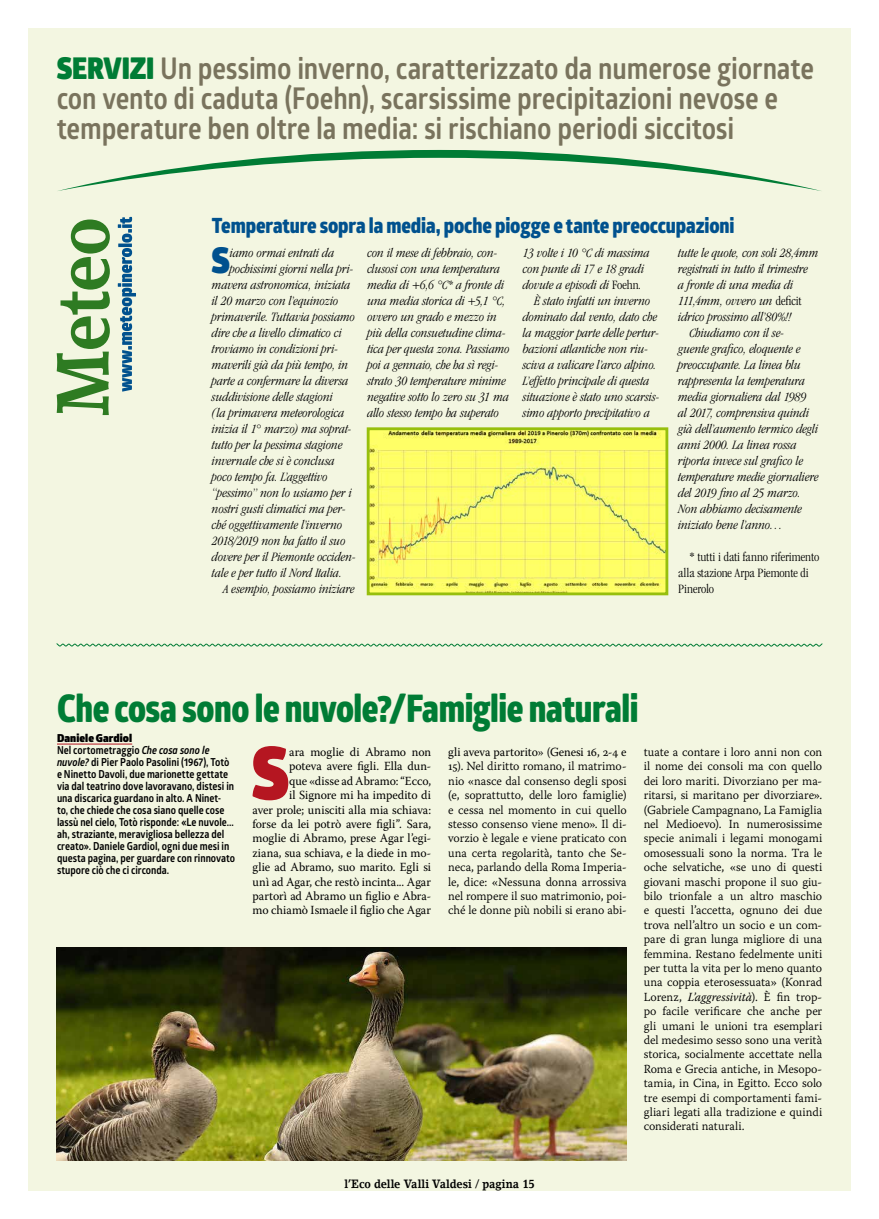
<style>
.page{position:relative;width:879px;height:1219px;background:#fff}
.page>*{position:absolute;margin:0;border:0;box-sizing:border-box;transform-origin:0 0}
.t1{font:900 72.4px "Glober";color:#b51621;scale:.88 1}
.t2{font:800 38px "Glober";letter-spacing:-.015em;color:#007c35;scale:.85 1}
.t3{font:900 35.4px "Glober";color:#00518e;scale:.88 1}
.t4{font:700 30px/30px "Glober";letter-spacing:-.005em;color:#79735d;scale:.88 1}
.t5{font:800 21px "Glober";letter-spacing:-.005em;color:#00518e;scale:.88 1}
.t6{font:italic 300 condensed 13.2px/16px "ITC Garamond Std";color:#000}
.t7{font:300 condensed 13.2px/16px "ITC Garamond Std";color:#000}
.t8{font:12.4px/14.4px "Warnock Pro Light Capt";letter-spacing:-.005em;color:#000;text-align:justify;scale:.96 1}
.t9{font:12.4px/14.4px "Warnock Pro";color:#000;text-align:right;scale:.96 1}
.t10{font:700 12px "Lino Letter Std";letter-spacing:-.005em;color:#000;scale:.88 1}
.t11{font:700 11px/12px "Glober";color:#000;scale:.88 1}
.s1{font-weight:900;color:#007c35}
.s2{font-style:normal}
.s3{font-weight:900}
.s4{font-style:italic}
.s5{font-family:"Warnock Pro";font-style:italic}
.s6{font-family:"Warnock Pro"}
</style>
<div class="page">
<div style="left:28px;top:28px;width:822px;height:1163px;background:#f3f6e1"></div>
<svg style="left:56px;top:643px;width:766px;height:4px"></svg>
<svg style="left:58px;top:150px;width:763px;height:41px"></svg>
<hr style="left:57px;top:744px;width:75px;height:1px;background:#b51621">
<img style="left:57px;top:948px;width:569px;height:212px">
<svg style="left:57px;top:220px;width:53px;height:195px"></svg>
<svg style="left:118px;top:217px;width:18px;height:175px"></svg>
<img style="left:371px;top:431px;width:293px;height:160px">
<div style="left:367px;top:427px;width:301px;height:168px;border:3px solid #97bf0d"></div>
<h3 class="t4" style="left:57px;top:53px;width:862px"><span class="s1">SERVIZI</span> Un pessimo inverno, caratterizzato da numerose giornate con vento di caduta (Foehn), scarsissime precipitazioni nevose e temperature ben oltre la media: si rischiano periodi siccitosi</h3>
<h3 class="t5" style="left:212px;top:209px;width:595px">Temperature sopra la media, poche piogge e tante preoccupazioni</h3>
<p class="t6" style="left:367px;top:245px;width:144px">con il mese di febbraio, con&shy;clusosi con una temperatura media di +6,6 °C* a fronte di una media storica di +5,1 °C, ovvero un grado e mezzo in più della consuetudine clima&shy;tica per questa zona. Passiamo poi a gennaio, che ha sì regi&shy;strato 30 temperature minime negative sotto lo zero su 31 ma allo stesso tempo ha superato</p>
<p class="t6" style="left:523px;top:245px;width:128px">13 volte i 10 °C di massima</p>
<h3 class="t3" style="left:211px;top:233px;width:22px">S</h3>
<p class="t6" style="left:230px;top:245px;width:106px">iamo ormai entrati da</p>
<p class="t6" style="left:678px;top:245px;width:142px">tutte le quote, con soli 28,4mm</p>
<p class="t6" style="left:678px;top:261px;width:131px">registrati in tutto il trimestre</p>
<p class="t6" style="left:678px;top:277px;width:117px">a fronte di una media di</p>
<p class="t6" style="left:678px;top:293px;width:125px">111,4mm, ovvero un <span class="s2">deficit</span></p>
<p class="t6" style="left:678px;top:309px;width:115px">idrico prossimo all’80%!!</p>
<p class="t6" style="left:689px;top:325px;width:96px">Chiudiamo con il se-</p>
<p class="t6" style="left:678px;top:341px;width:124px">guente grafico, eloquente e</p>
<p class="t6" style="left:678px;top:357px;width:124px">preoccupante. La linea blu</p>
<p class="t6" style="left:678px;top:373px;width:128px">rappresenta la temperatura</p>
<p class="t6" style="left:678px;top:389px;width:130px">media giornaliera dal 1989</p>
<p class="t6" style="left:678px;top:405px;width:132px">al 2017, comprensiva quindi</p>
<p class="t6" style="left:678px;top:421px;width:141px">già dell’aumento termico degli</p>
<p class="t6" style="left:678px;top:437px;width:120px">anni 2000. La linea rossa</p>
<p class="t6" style="left:678px;top:453px;width:127px">riporta invece sul grafico le</p>
<p class="t6" style="left:678px;top:469px;width:142px">temperature medie giornaliere</p>
<p class="t6" style="left:678px;top:485px;width:124px">del 2019 fino al 25 marzo.</p>
<p class="t6" style="left:678px;top:501px;width:125px">Non abbiamo decisamente</p>
<p class="t6" style="left:678px;top:517px;width:106px">iniziato bene l’anno…</p>
<p class="t7" style="left:678px;top:549px;width:143px;text-indent:11px">* tutti i dati fanno riferimento alla stazione Arpa Piemonte di<br>Pinerolo</p>
<p class="t6" style="left:523px;top:261px;width:123px">con punte di 17 e 18 gradi</p>
<p class="t6" style="left:523px;top:277px;width:121px">dovute a episodi di <span class="s2">Foehn</span>.</p>
<p class="t6" style="left:534px;top:293px;width:118px">È stato infatti un inverno</p>
<p class="t6" style="left:523px;top:309px;width:136px">dominato dal vento, dato che</p>
<p class="t6" style="left:523px;top:325px;width:138px">la maggior parte delle pertur-</p>
<p class="t6" style="left:523px;top:341px;width:127px">bazioni atlantiche non riu-</p>
<p class="t6" style="left:523px;top:357px;width:135px">sciva a valicare l’arco alpino.</p>
<p class="t6" style="left:523px;top:373px;width:128px">L’effetto principale di questa</p>
<p class="t6" style="left:523px;top:389px;width:138px">situazione è stato uno scarsis-</p>
<p class="t6" style="left:523px;top:405px;width:129px">simo apporto precipitativo a</p>
<p class="t6" style="left:230px;top:261px;width:125px">pochissimi giorni nella pri-</p>
<p class="t6" style="left:212px;top:277px;width:140px">mavera astronomica, iniziata</p>
<p class="t6" style="left:212px;top:293px;width:128px">il 20 marzo con l’equinozio</p>
<p class="t6" style="left:212px;top:309px;width:145px">primaverile. Tuttavia possiamo</p>
<p class="t6" style="left:212px;top:325px;width:131px">dire che a livello climatico ci</p>
<p class="t6" style="left:212px;top:341px;width:128px">troviamo in condizioni pri-</p>
<p class="t6" style="left:212px;top:357px;width:138px">maverili già da più tempo, in</p>
<p class="t6" style="left:212px;top:373px;width:138px">parte a confermare la diversa</p>
<p class="t6" style="left:212px;top:389px;width:122px">suddivisione delle stagioni</p>
<p class="t6" style="left:212px;top:405px;width:134px">(la primavera meteorologica</p>
<p class="t6" style="left:212px;top:421px;width:141px">inizia il 1° marzo) ma soprat-</p>
<p class="t6" style="left:212px;top:437px;width:132px">tutto per la pessima stagione</p>
<p class="t6" style="left:212px;top:453px;width:124px">invernale che si è conclusa</p>
<p class="t6" style="left:212px;top:469px;width:117px">poco tempo fa. L’aggettivo</p>
<p class="t6" style="left:212px;top:485px;width:141px">“pessimo” non lo usiamo per i</p>
<p class="t6" style="left:212px;top:501px;width:135px">nostri gusti climatici ma per-</p>
<p class="t6" style="left:212px;top:517px;width:132px">ché oggettivamente l’inverno</p>
<p class="t6" style="left:212px;top:533px;width:135px">2018/2019 non ha fatto il suo</p>
<p class="t6" style="left:212px;top:549px;width:145px">dovere per il Piemonte occiden-</p>
<p class="t6" style="left:212px;top:565px;width:132px">tale e per tutto il Nord Italia.</p>
<p class="t6" style="left:223px;top:581px;width:133px">A esempio, possiamo iniziare</p>
<h2 class="t2" style="left:57px;top:680px;width:685px">Che cosa sono le nuvole?/Famiglie naturali</h2>
<p class="t11" style="left:57px;top:731px;width:204px"><span class="s3">Daniele Gardiol<br></span>Nel cortometraggio <span class="s4">Che cosa sono le nuvole?</span> di Pier Paolo Pasolini (1967), Totò e Ninetto Davoli, due marionette gettate via dal teatrino dove lavoravano, distesi in una discarica guardano in alto. A Ninet&shy;to, che chiede che cosa siano quelle cose lassù nel cielo, Totò risponde: «Le nuvole... ah, straziante, meravigliosa bellezza del creato». Daniele Gardiol, ogni due mesi in questa pagina, per guardare con rinnovato stupore ciò che ci circonda.</p>
<h1 class="t1" style="left:251px;top:718px;width:44px">S</h1>
<p class="t9" style="left:253px;top:745px;width:187px">ara moglie di Abramo non<br>poteva avere figli. Ella dun-<br>que «disse ad Abramo: “Ecco,<br>il Signore mi ha impedito di<br>aver prole; unisciti alla mia schiava: forse da lei potrò avere figli”. Sara, moglie di Abramo, prese Agar l’egi&shy;ziana, sua schiava, e la diede in mo&shy;glie ad Abramo, suo marito. Egli si unì ad Agar, che restò incinta... Agar partorì ad Abramo un figlio e Abra&shy;mo chiamò Ismaele il figlio che Agar</p>
<p class="t9" style="left:448px;top:745px;width:187px">gli aveva partorito» (Genesi 16, 2-4 e</p>
<p class="t8" style="left:644px;top:745px;width:187px">tuate a contare i loro anni non con il nome dei consoli ma con quello dei loro mariti. Divorziano per ma&shy;ritarsi, si maritano per divorziare». (Gabriele Campagnano, La Famiglia nel Medioevo). In numerosissime specie animali i legami monogami omosessuali sono la norma. Tra le oche selvatiche, «se uno di questi giovani maschi propone il suo giu&shy;bilo trionfale a un altro maschio e questi l’accetta, ognuno dei due trova nell’altro un socio e un com&shy;pare di gran lunga migliore di una femmina. Restano fedelmente uniti per tutta la vita per lo meno quanto una coppia eterosessuata» (Konrad Lorenz, <span class="s5">L’aggressività</span>). È fin trop&shy;po facile verificare che anche per gli umani le unioni tra esemplari del medesimo sesso sono una verità storica, socialmente accettate nella Roma e Grecia antiche, in Mesopo&shy;tamia, in Cina, in Egitto. Ecco solo tre esempi di comportamenti fami&shy;gliari legati alla tradizione e quindi considerati naturali.</p>
<p class="t8" style="left:448px;top:759px;width:187px"><span class="s6">15).</span> Nel diritto romano, il matrimo&shy;nio «nasce dal consenso degli sposi (e, soprattutto, delle loro famiglie) e cessa nel momento in cui quello stesso consenso viene meno». Il di&shy;vorzio è legale e viene praticato con una certa regolarità, tanto che Se&shy;neca, parlando della Roma Imperia&shy;le, dice: «Nessuna donna arrossiva nel rompere il suo matrimonio, poi&shy;ché le donne più nobili si erano abi-</p>
<p class="t10" style="left:344px;top:1176px;width:218px">l’Eco delle Valli Valdesi / pagina 15</p>
</div>
